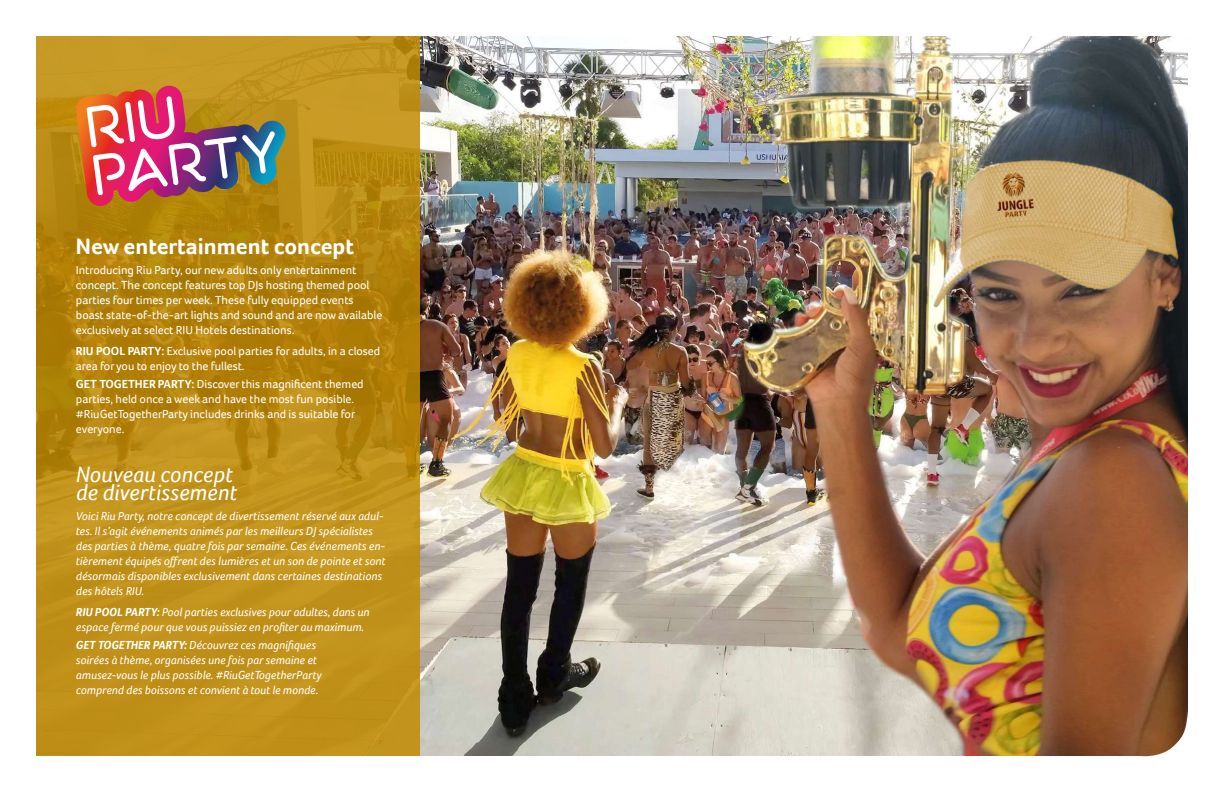
<style>
.page{position:relative;width:1224px;height:792px;background:#fff}
.page>*{position:absolute;margin:0;border:0;box-sizing:border-box;transform-origin:0 0}
.t1{font:italic 23px/18px "Foco";color:#fff}
.t2{font:700 23px "Foco";color:#fff}
.t3{font:italic 12px/15px "Foco";color:#fff}
.t4{font:12px/15px "Foco";color:#fff}
.s1{font-weight:700}
</style>
<div class="page">
<img style="left:420px;top:36px;width:303px;height:720px">
<svg style="left:36px;top:36px;width:384px;height:720px;background:#bb8c14"></svg>
<img style="left:723px;top:36px;width:465px;height:721px">
<svg style="left:76px;top:86px;width:210px;height:120px;background:#b9705c"></svg>
<h1 class="t2" style="left:76px;top:231px;width:280px">New entertainment concept</h1>
<p class="t4" style="left:76px;top:263px;width:308px">Introducing Riu Party, our new adults only entertainment concept. The concept features top DJs hosting themed pool parties four times per week. These fully equipped events boast state-of-the-art lights and sound and are now available exclusively at select RIU Hotels destinations.</p>
<p class="t4" style="left:76px;top:343px;width:306px"><span class="s1">RIU POOL PARTY:</span> Exclusive pool parties for adults, in a closed area for you to enjoy to the fullest.</p>
<p class="t4" style="left:76px;top:376px;width:289px"><span class="s1">GET TOGETHER PARTY:</span> Discover this magnificent themed parties, held once a week and have the most fun posible. #RiuGetTogetherParty includes drinks and is suitable for everyone.</p>
<h1 class="t1" style="left:76px;top:465px;width:163px">Nouveau concept de divertissement</h1>
<p class="t3" style="left:76px;top:509px;width:311px">Voici Riu Party, notre concept de divertissement réservé aux adul&shy;tes. Il s’agit événements animés par les meilleurs DJ spécialistes des parties à thème, quatre fois par semaine. Ces événements en&shy;tièrement équipés offrent des lumières et un son de pointe et sont désormais disponibles exclusivement dans certaines destinations des hôtels RIU.</p>
<p class="t3" style="left:76px;top:604px;width:295px"><span class="s1">RIU POOL PARTY:</span> Pool parties exclusives pour adultes, dans un espace fermé pour que vous puissiez en profiter au maximum.</p>
<p class="t3" style="left:76px;top:637px;width:247px"><span class="s1">GET TOGETHER PARTY:</span> Découvrez ces magnifiques soirées à thème, organisées une fois par semaine et amusez-vous le plus possible. #RiuGetTogetherParty comprend des boissons et convient à tout le monde.</p>
</div>
